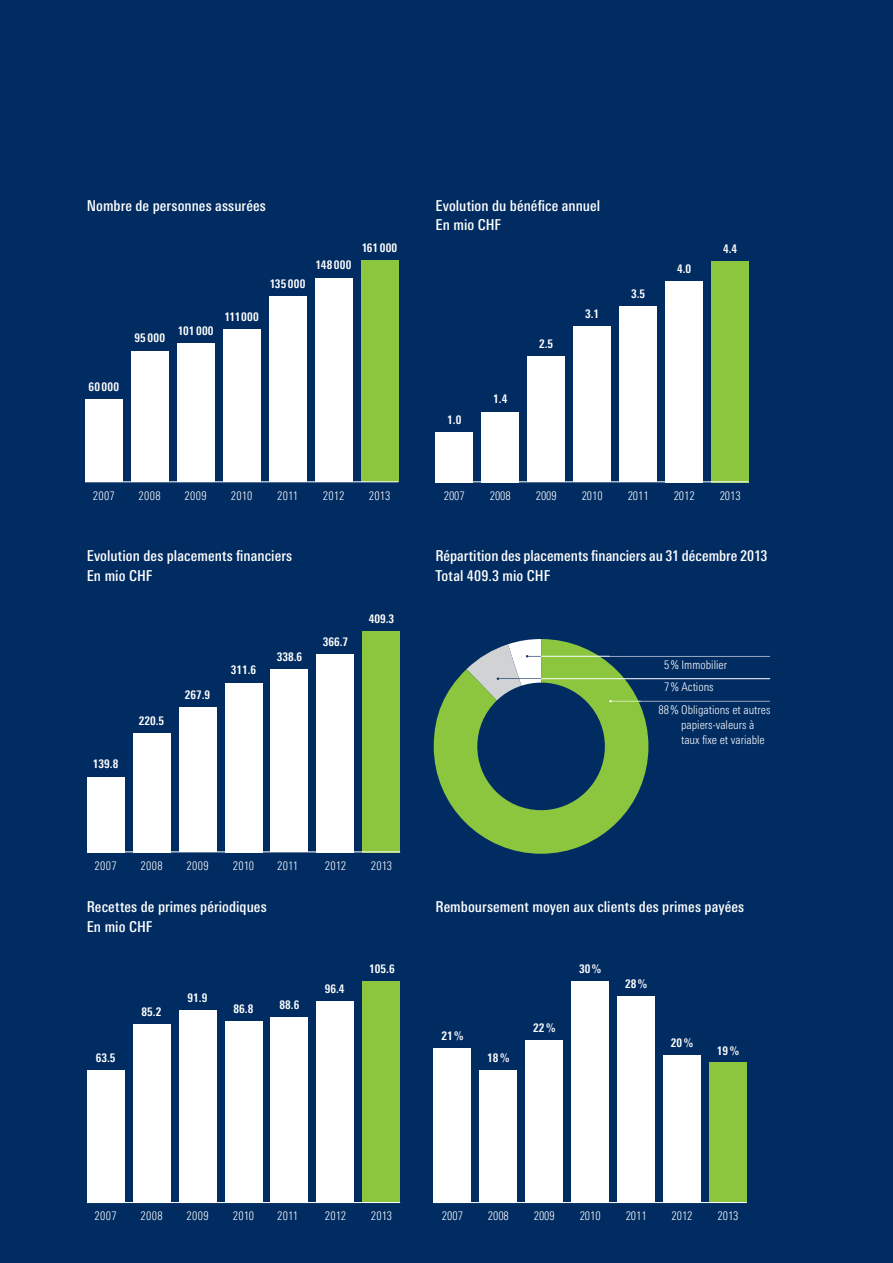
<style>
.page{position:relative;width:893px;height:1263px;background:#002c62}
.page>*{position:absolute;margin:0;border:0;box-sizing:border-box;transform-origin:0 0}
.t1{font:500 condensed 15px/19.5px "Linotype Univers";letter-spacing:.005em;color:#fff}
.t2{font:300 condensed 12px/22.4px "Linotype Univers";color:#fff}
.t3{font:700 condensed 12px "Linotype Univers";color:#fff}
</style>
<div class="page">
<div style="left:87px;top:777px;width:37px;height:75px;background:#fff"></div>
<div style="left:133px;top:733px;width:37px;height:119px;background:#fff"></div>
<div style="left:179px;top:708px;width:37px;height:144px;background:#fff"></div>
<div style="left:225px;top:683px;width:37px;height:169px;background:#fff"></div>
<div style="left:271px;top:669px;width:37px;height:183px;background:#fff"></div>
<div style="left:317px;top:654px;width:37px;height:198px;background:#fff"></div>
<div style="left:363px;top:631px;width:37px;height:221px;background:#8bc63e"></div>
<hr style="left:87px;top:851px;width:313px;height:1px;background:#fff">
<div style="left:436px;top:432px;width:37px;height:50px;background:#fff"></div>
<div style="left:482px;top:412px;width:37px;height:70px;background:#fff"></div>
<div style="left:527px;top:357px;width:38px;height:125px;background:#fff"></div>
<div style="left:573px;top:326px;width:38px;height:156px;background:#fff"></div>
<div style="left:619px;top:306px;width:38px;height:176px;background:#fff"></div>
<div style="left:665px;top:281px;width:38px;height:201px;background:#fff"></div>
<div style="left:711px;top:261px;width:38px;height:221px;background:#8bc63e"></div>
<hr style="left:436px;top:481px;width:313px;height:1px;background:#fff">
<div style="left:361px;top:261px;width:37px;height:221px;background:#8bc63e"></div>
<div style="left:315px;top:279px;width:37px;height:203px;background:#fff"></div>
<div style="left:85px;top:399px;width:37px;height:83px;background:#fff"></div>
<div style="left:131px;top:351px;width:37px;height:131px;background:#fff"></div>
<div style="left:177px;top:343px;width:37px;height:139px;background:#fff"></div>
<div style="left:223px;top:329px;width:37px;height:153px;background:#fff"></div>
<div style="left:269px;top:296px;width:37px;height:186px;background:#fff"></div>
<hr style="left:85px;top:481px;width:313px;height:1px;background:#fff">
<div style="left:617px;top:996px;width:38px;height:207px;background:#fff"></div>
<div style="left:663px;top:1055px;width:38px;height:148px;background:#fff"></div>
<div style="left:709px;top:1063px;width:38px;height:140px;background:#8bc63e"></div>
<div style="left:571px;top:982px;width:38px;height:221px;background:#fff"></div>
<div style="left:526px;top:1041px;width:37px;height:162px;background:#fff"></div>
<div style="left:480px;top:1070px;width:37px;height:133px;background:#fff"></div>
<div style="left:434px;top:1048px;width:37px;height:155px;background:#fff"></div>
<hr style="left:434px;top:1202px;width:313px;height:1px;background:#fff">
<div style="left:87px;top:1070px;width:37px;height:133px;background:#fff"></div>
<div style="left:133px;top:1024px;width:37px;height:179px;background:#fff"></div>
<div style="left:179px;top:1010px;width:37px;height:193px;background:#fff"></div>
<div style="left:225px;top:1021px;width:37px;height:182px;background:#fff"></div>
<div style="left:317px;top:1001px;width:37px;height:202px;background:#fff"></div>
<div style="left:271px;top:1017px;width:37px;height:186px;background:#fff"></div>
<div style="left:363px;top:982px;width:37px;height:221px;background:#8bc63e"></div>
<hr style="left:87px;top:1202px;width:313px;height:1px;background:#fff">
<svg style="left:434px;top:670px;width:188px;height:184px;fill:#8bc63e"></svg>
<svg style="left:466px;top:639px;width:304px;height:178px"></svg>
<p class="t1" style="left:87px;top:196px;width:181px">Nombre de personnes assurées</p>
<p class="t3" style="left:134px;top:330px;width:32px">95 000</p>
<p class="t3" style="left:178px;top:323px;width:37px">101 000</p>
<p class="t3" style="left:224px;top:310px;width:36px">111 000</p>
<p class="t3" style="left:270px;top:277px;width:37px">135 000</p>
<p class="t3" style="left:316px;top:258px;width:37px">148 000</p>
<p class="t3" style="left:362px;top:241px;width:37px">161 000</p>
<p class="t3" style="left:88px;top:380px;width:32px">60 000</p>
<p class="t1" style="left:435px;top:196px;width:166px">Evolution du bénéfice annuel<br>En mio CHF</p>
<p class="t3" style="left:447px;top:412px;width:16px">1.0</p>
<p class="t3" style="left:493px;top:392px;width:16px">1.4</p>
<p class="t3" style="left:539px;top:337px;width:16px">2.5</p>
<p class="t3" style="left:585px;top:307px;width:16px">3.1</p>
<p class="t3" style="left:631px;top:286px;width:16px">3.5</p>
<p class="t3" style="left:677px;top:261px;width:16px">4.0</p>
<p class="t3" style="left:723px;top:241px;width:16px">4.4</p>
<p class="t2" style="left:444px;top:484px;width:22px">2007</p>
<p class="t2" style="left:490px;top:484px;width:22px">2008</p>
<p class="t2" style="left:536px;top:484px;width:22px">2009</p>
<p class="t2" style="left:582px;top:484px;width:22px">2010</p>
<p class="t2" style="left:93px;top:484px;width:24px">2007</p>
<p class="t2" style="left:139px;top:484px;width:24px">2008</p>
<p class="t2" style="left:185px;top:484px;width:24px">2009</p>
<p class="t2" style="left:231px;top:484px;width:23px">2010</p>
<p class="t2" style="left:277px;top:484px;width:22px">2011</p>
<p class="t2" style="left:323px;top:484px;width:23px">2012</p>
<p class="t2" style="left:369px;top:484px;width:23px">2013</p>
<p class="t2" style="left:628px;top:484px;width:22px">2011</p>
<p class="t2" style="left:674px;top:484px;width:22px">2012</p>
<p class="t2" style="left:720px;top:484px;width:22px">2013</p>
<p class="t1" style="left:87px;top:546px;width:207px">Evolution des placements financiers<br>En mio CHF</p>
<p class="t3" style="left:93px;top:756px;width:27px">139.8</p>
<p class="t3" style="left:139px;top:713px;width:27px">220.5</p>
<p class="t3" style="left:185px;top:687px;width:27px">267.9</p>
<p class="t3" style="left:231px;top:663px;width:27px">311.6</p>
<p class="t3" style="left:277px;top:649px;width:27px">338.6</p>
<p class="t3" style="left:323px;top:634px;width:27px">366.7</p>
<p class="t3" style="left:369px;top:611px;width:27px">409.3</p>
<p class="t2" style="left:95px;top:854px;width:24px">2007</p>
<p class="t2" style="left:140px;top:854px;width:24px">2008</p>
<p class="t2" style="left:186px;top:854px;width:24px">2009</p>
<p class="t2" style="left:233px;top:854px;width:23px">2010</p>
<p class="t2" style="left:277px;top:854px;width:22px">2011</p>
<p class="t2" style="left:325px;top:854px;width:23px">2012</p>
<p class="t2" style="left:371px;top:854px;width:23px">2013</p>
<p class="t1" style="left:435px;top:546px;width:334px">Répartition des placements financiers au 31 décembre 2013<br>Total 409.3 mio CHF</p>
<p class="t2" style="left:664px;top:654px;width:64px">5% Immobilier</p>
<p class="t2" style="left:658px;top:676px;width:113px;text-indent:6px">7% Actions<br>88% Obligations et autres</p>
<p class="t2" style="left:681px;top:717px;width:85px;line-height:15px">papiers-valeurs à taux fixe et variable</p>
<p class="t1" style="left:87px;top:897px;width:181px">Recettes de primes périodiques<br>En mio CHF</p>
<p class="t1" style="left:435px;top:897px;width:310px">Remboursement moyen aux clients des primes payées</p>
<p class="t3" style="left:96px;top:1050px;width:21px">63.5</p>
<p class="t3" style="left:142px;top:1005px;width:21px">85.2</p>
<p class="t3" style="left:188px;top:991px;width:21px">91.9</p>
<p class="t3" style="left:234px;top:1001px;width:21px">86.8</p>
<p class="t3" style="left:280px;top:997px;width:21px">88.6</p>
<p class="t3" style="left:325px;top:981px;width:21px">96.4</p>
<p class="t3" style="left:369px;top:962px;width:27px">105.6</p>
<p class="t3" style="left:441px;top:1028px;width:24px">21 %</p>
<p class="t3" style="left:487px;top:1050px;width:24px">18 %</p>
<p class="t3" style="left:533px;top:1021px;width:24px">22 %</p>
<p class="t3" style="left:579px;top:962px;width:24px">30 %</p>
<p class="t3" style="left:625px;top:977px;width:24px">28 %</p>
<p class="t3" style="left:671px;top:1035px;width:24px">20 %</p>
<p class="t3" style="left:717px;top:1043px;width:24px">19 %</p>
<p class="t2" style="left:95px;top:1205px;width:24px">2007</p>
<p class="t2" style="left:140px;top:1205px;width:24px">2008</p>
<p class="t2" style="left:186px;top:1205px;width:24px">2009</p>
<p class="t2" style="left:233px;top:1205px;width:23px">2010</p>
<p class="t2" style="left:277px;top:1205px;width:22px">2011</p>
<p class="t2" style="left:325px;top:1205px;width:23px">2012</p>
<p class="t2" style="left:371px;top:1205px;width:23px">2013</p>
<p class="t2" style="left:442px;top:1205px;width:22px">2007</p>
<p class="t2" style="left:488px;top:1205px;width:22px">2008</p>
<p class="t2" style="left:534px;top:1205px;width:22px">2009</p>
<p class="t2" style="left:580px;top:1205px;width:22px">2010</p>
<p class="t2" style="left:626px;top:1205px;width:22px">2011</p>
<p class="t2" style="left:672px;top:1205px;width:22px">2012</p>
<p class="t2" style="left:717px;top:1205px;width:22px">2013</p>
</div>
